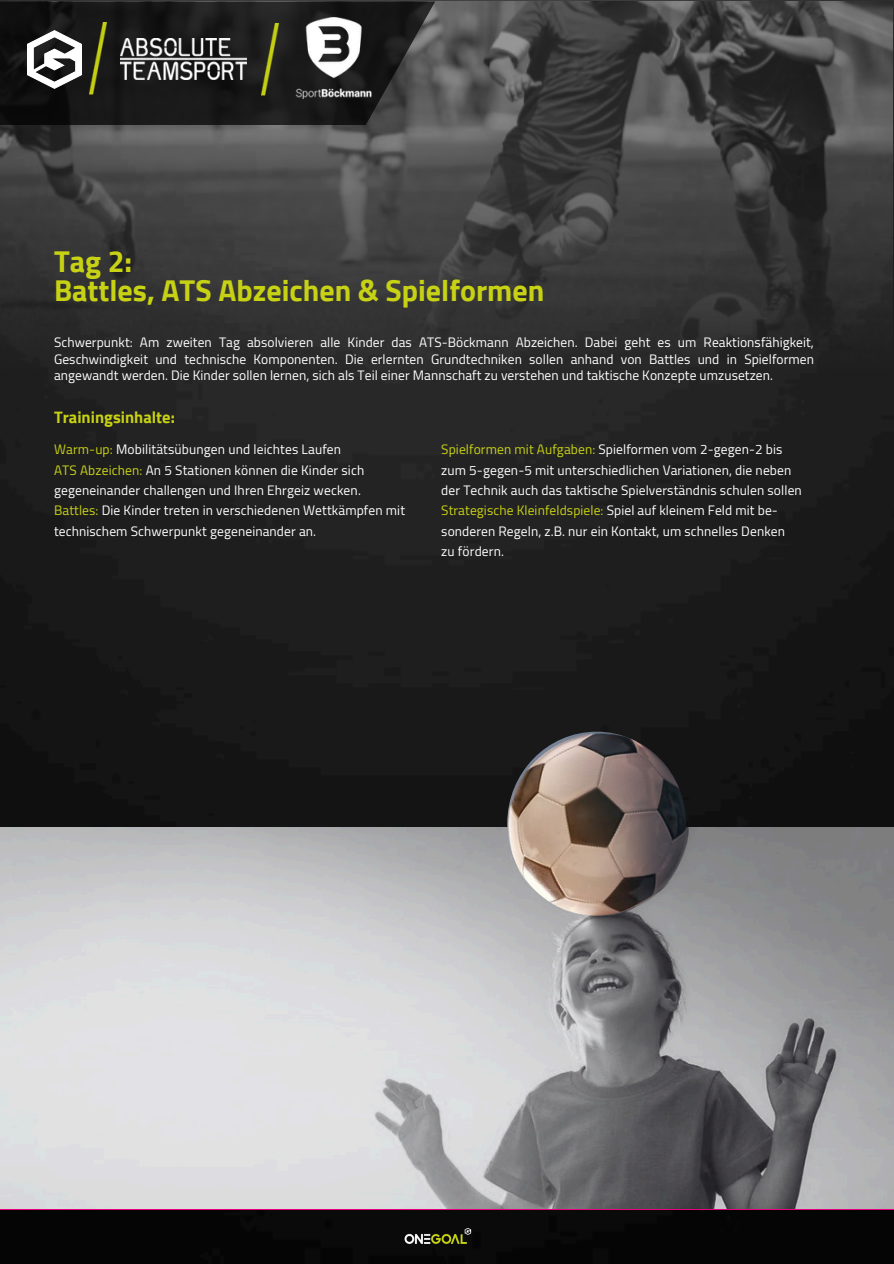
<style>
.page{position:relative;width:894px;height:1264px;background:#fff}
.page>*{position:absolute;margin:0;border:0;box-sizing:border-box;transform-origin:0 0}
.t1{font:700 30px/29.2px "Cairo";color:#c8d214}
.t2{font:700 16.5px "Cairo";color:#c8d214}
.t3{font:13.5px/20.2px "Cairo";letter-spacing:.01em;color:#fff}
.t4{font:13.5px "Cairo";letter-spacing:.005em;color:#c8d214}
.s1{color:#c8d214}
.s2{color:#c8d419}
.s3{color:#fff}
</style>
<div class="page">
<img style="left:0;top:0;width:893px;height:1263px">
<img style="left:0;top:1px;width:892px;height:373px">
<img style="left:0;top:827px;width:893px;height:381px">
<img style="left:507px;top:731px;width:178px;height:184px;border-radius:50%">
<svg style="left:0;top:1px;width:435px;height:124px;fill:#191919"></svg>
<img style="left:27px;top:31px;width:54px;height:57px">
<img style="left:261px;top:23px;width:13px;height:72px">
<img style="left:121px;top:39px;width:126px;height:40px">
<img style="left:274px;top:18px;width:120px;height:81px">
<img style="left:89px;top:22px;width:17px;height:72px">
<img style="left:397px;top:1220px;width:76px;height:30px">
<p class="t1" style="left:54px;top:247px;width:491px">Tag 2:<br>Battles, ATS Abzeichen &amp; Spielformen</p>
<p class="t3" style="left:54px;top:333px;width:761px;line-height:16.8px;text-align:justify">Schwerpunkt: Am zweiten Tag absolvieren alle Kinder das ATS-Böckmann Abzeichen. Dabei geht es um Reaktionsfähigkeit, Geschwindigkeit und technische Komponenten. Die erlernten Grundtechniken sollen anhand von Battles und in Spielformen angewandt werden. Die Kinder sollen lernen, sich als Teil einer Mannschaft zu verstehen und taktische Konzepte umzusetzen.</p>
<p class="t2" style="left:54px;top:407px;width:122px">Trainingsinhalte:</p>
<p class="t3" style="left:54px;top:439px;width:288px"><span class="s1">Warm-up:</span> Mobilitätsübungen und leichtes Laufen</p>
<h2 class="t3" style="left:54px;top:460px;width:312px"><span class="s2">ATS Abzeichen:</span> An 5 Stationen können die Kinder sich gegeneinander challengen und Ihren Ehrgeiz wecken.</h2>
<p class="t3" style="left:54px;top:500px;width:352px"><span class="s1">Battles:</span> Die Kinder treten in verschiedenen Wettkämpfen mit technischem Schwerpunkt gegeneinander an.</p>
<p class="t3" style="left:441px;top:439px;width:362px"><span class="s1">Spielformen mit Aufgaben:</span> Spielformen vom 2-gegen-2 bis zum 5-gegen-5 mit unterschiedlichen Variationen, die neben der Technik auch das taktische Spielverständnis schulen sollen</p>
<p class="t4" style="left:441px;top:502px;width:338px">Strategische Kleinfeldspiele: <span class="s3">Spiel auf kleinem Feld mit be-</span></p>
<p class="t3" style="left:441px;top:520px;width:345px">sonderen Regeln, z.B. nur ein Kontakt, um schnelles Denken</p>
<p class="t3" style="left:441px;top:541px;width:64px">zu fördern.</p>
</div>
